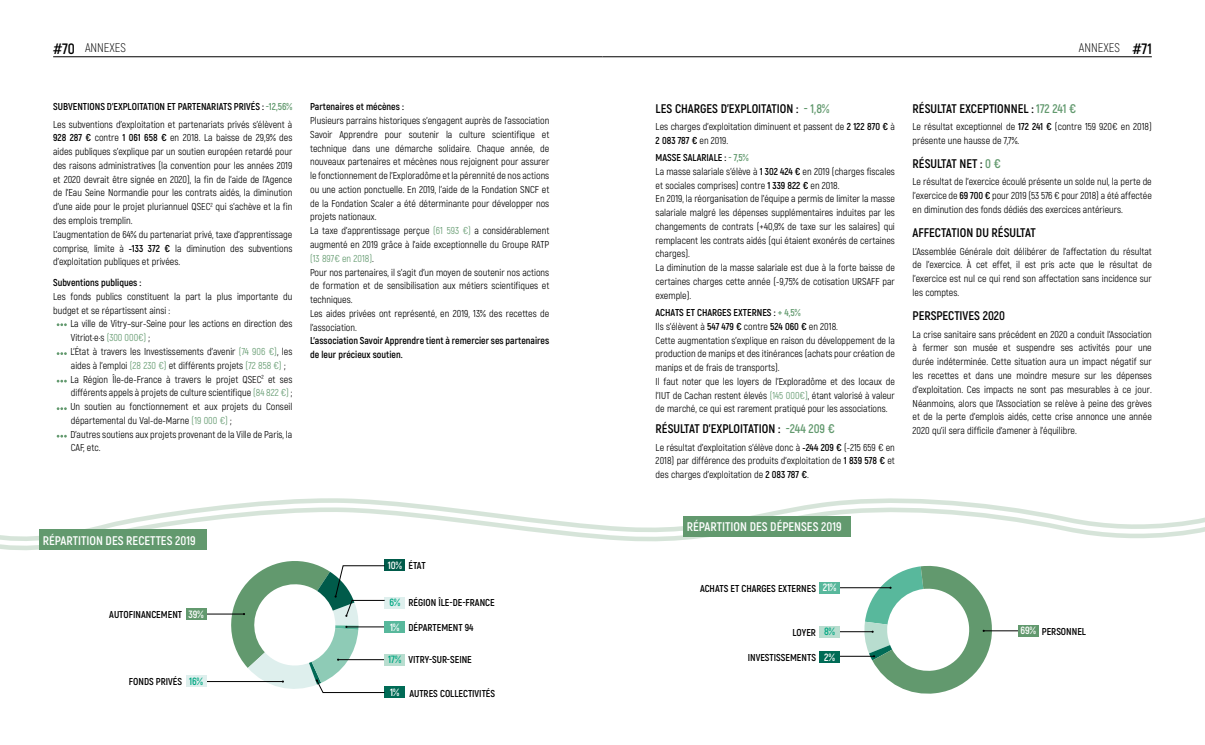
<style>
.page{position:relative;width:1205px;height:745px;background:#fff}
.page>*{position:absolute;margin:0;border:0;box-sizing:border-box;transform-origin:0 0}
.t1{font:700 12.5px "Akrobat";color:#000}
.t2{font:700 12.5px "Akrobat";color:#fff}
.t3{font:300 12.5px "Akrobat";color:#000}
.t4{font:700 10.5px "Akrobat";color:#fff}
.t5{font:700 10.5px "Akrobat";color:#00a782}
.t6{font:10px/13.8px "Akrobat";color:#000}
.t7{font:700 10px/13.8px "Akrobat";color:#000}
.s1{font-weight:700;font-size:15px}
.s2{font-weight:700}
.s3{font-weight:700;color:#62996e}
.s4{color:#62996e}
</style>
<div class="page">
<hr style="left:602px;top:56px;width:550px;height:1px;background:#000">
<hr style="left:53px;top:56px;width:549px;height:1px;background:#000">
<svg style="left:0;top:498px;width:1205px;height:44px"></svg>
<hr style="left:206px;top:680px;width:77px;height:1px;background:#000">
<hr style="left:206px;top:613px;width:38px;height:1px;background:#000">
<div style="left:385px;top:559px;width:20px;height:12px;background:#005b4a"></div>
<div style="left:385px;top:596px;width:20px;height:12px;background:#deefed"></div>
<div style="left:385px;top:620px;width:20px;height:12px;background:#58b89c"></div>
<div style="left:385px;top:653px;width:20px;height:12px;background:#b8ddcf"></div>
<div style="left:384px;top:686px;width:21px;height:12px;background:#006b56"></div>
<div style="left:186px;top:675px;width:20px;height:11px;background:#deefed"></div>
<div style="left:186px;top:607px;width:20px;height:12px;background:#62996e"></div>
<svg style="left:224px;top:559px;width:161px;height:134px"></svg>
<hr style="left:983px;top:630px;width:35px;height:1px;background:#000">
<hr style="left:839px;top:631px;width:33px;height:1px;background:#000">
<hr style="left:839px;top:655px;width:35px;height:1px;background:#000">
<hr style="left:839px;top:587px;width:51px;height:1px;background:#000">
<svg style="left:863px;top:566px;width:132px;height:128px"></svg>
<div style="left:1018px;top:624px;width:20px;height:12px;background:#62996e"></div>
<div style="left:819px;top:651px;width:20px;height:12px;background:#006b56"></div>
<div style="left:819px;top:625px;width:20px;height:12px;background:#b8ddcf"></div>
<div style="left:819px;top:581px;width:20px;height:12px;background:#58b89c"></div>
<div style="left:683px;top:515px;width:168px;height:21px;background:#62996e"></div>
<svg style="left:57px;top:323px;width:10px;height:3px"></svg>
<svg style="left:57px;top:352px;width:10px;height:3px"></svg>
<svg style="left:57px;top:379px;width:10px;height:3px"></svg>
<svg style="left:57px;top:407px;width:10px;height:3px"></svg>
<svg style="left:57px;top:434px;width:10px;height:3px"></svg>
<div style="left:39px;top:529px;width:168px;height:21px;background:#62996e"></div>
<p class="t3" style="left:53px;top:40px;width:74px"><span class="s1">#70</span> ANNEXES</p>
<p class="t3" style="left:1079px;top:40px;width:74px">ANNEXES <span class="s1">#71</span></p>
<p class="t6" style="left:53px;top:98px;width:241px;line-height:17.2px"><span class="s2">SUBVENTIONS D’EXPLOITATION ET PARTENARIATS PRIVÉS :</span> <span class="s3">-12,56%<br></span>Les subventions d’exploitation et partenariats privés s’élèvent à</p>
<p class="t6" style="left:53px;top:131px;width:241px"><span class="s2">928 287 €</span> contre <span class="s2">1 061 658 €</span> en 2018. La baisse de 29,9% des aides publiques s’explique par un soutien européen retardé pour des raisons administratives (la convention pour les années 2019 et 2020 devrait être signée en 2020), la fin de l’aide de l’Agence de l’Eau Seine Normandie pour les contrats aidés, la diminution d’une aide pour le projet pluriannuel QSEC<sup>2</sup> qui s’achève et la fin des emplois tremplin.<br>L’augmentation de 64% du partenariat privé, taxe d’apprentissage comprise, limite à <span class="s2">-133 372 €</span> la diminution des subventions d’exploitation publiques et privées.</p>
<p class="t7" style="left:53px;top:275px;width:90px">Subventions publiques :</p>
<p class="t6" style="left:53px;top:289px;width:241px">Les fonds publics constituent la part la plus importante du budget et se répartissent ainsi :</p>
<p class="t6" style="left:70px;top:317px;width:224px">La ville de Vitry–sur-Seine pour les actions en direction des Vitriot·e·s <span class="s4">(300 000€)</span> ;<br>L’État à travers les Investissements d’avenir <span class="s4">(74 906 €)</span>, les aides à l’emploi <span class="s4">(28 230 €)</span> et différents projets <span class="s4">(72 858 €)</span> ; La Région Île-de-France à travers le projet QSEC<sup>2</sup> et ses différents appels à projets de culture scientifique <span class="s4">(84 822 €)</span> ; Un soutien au fonctionnement et aux projets du Conseil départemental du Val-de-Marne <span class="s4">(19 000 €)</span> ;<br>D’autres soutiens aux projets provenant de la Ville de Paris, la CAF, etc.</p>
<p class="t7" style="left:310px;top:100px;width:95px">Partenaires et mécènes :</p>
<p class="t6" style="left:310px;top:114px;width:241px">Plusieurs parrains historiques s’engagent auprès de l’association Savoir Apprendre pour soutenir la culture scientifique et technique dans une démarche solidaire. Chaque année, de nouveaux partenaires et mécènes nous rejoignent pour assurer le fonctionnement de l’Exploradôme et la pérennité de nos actions ou une action ponctuelle. En 2019, l’aide de la Fondation SNCF et de la Fondation Scaler a été déterminante pour développer nos projets nationaux.<br>La taxe d’apprentissage perçue <span class="s4">(61 593 €)</span> a considérablement augmenté en 2019 grâce à l’aide exceptionnelle du Groupe RATP <span class="s4">(13 897€ en 2018)</span>.<br>Pour nos partenaires, il s’agit d’un moyen de soutenir nos actions de formation et de sensibilisation aux métiers scientifiques et techniques.<br>Les aides privées ont représenté, en 2019, 13% des recettes de l’association.</p>
<p class="t7" style="left:310px;top:334px;width:241px">L’association Savoir Apprendre tient à remercier ses partenaires de leur précieux soutien.</p>
<p class="t2" style="left:43px;top:532px;width:154px">RÉPARTITION DES RECETTES 2019</p>
<p class="t4" style="left:188px;top:607px;width:17px">39%</p>
<p class="t7" style="left:109px;top:607px;width:74px">AUTOFINANCEMENT</p>
<p class="t7" style="left:129px;top:674px;width:55px">FONDS PRIVÉS</p>
<p class="t5" style="left:189px;top:674px;width:15px">16%</p>
<p class="t7" style="left:408px;top:558px;width:19px">ÉTAT</p>
<p class="t7" style="left:408px;top:595px;width:88px">RÉGION ÎLE-DE-FRANCE</p>
<p class="t7" style="left:408px;top:620px;width:67px">DÉPARTEMENT 94</p>
<p class="t7" style="left:408px;top:652px;width:65px">VITRY-SUR-SEINE</p>
<p class="t7" style="left:409px;top:685px;width:87px">AUTRES COLLECTIVITÉS</p>
<p class="t4" style="left:388px;top:558px;width:16px">10%</p>
<p class="t5" style="left:389px;top:595px;width:12px">6%</p>
<p class="t4" style="left:390px;top:620px;width:11px">1%</p>
<p class="t5" style="left:388px;top:652px;width:15px">17%</p>
<p class="t4" style="left:390px;top:685px;width:11px">1%</p>
<p class="t1" style="left:656px;top:100px;width:175px">LES CHARGES D’EXPLOITATION : <span class="s4">- 1,8%</span></p>
<p class="t6" style="left:656px;top:119px;width:241px">Les charges d’exploitation diminuent et passent de <span class="s2">2 122 870 €</span> à<br><span class="s2">2 083 787 €</span> en 2019.</p>
<p class="t6" style="left:656px;top:150px;width:241px"><span class="s2">MASSE SALARIALE :</span> <span class="s3">- 7,5%<br></span>La masse salariale s’élève à <span class="s2">1 302 424 €</span> en 2019 (charges fiscales et sociales comprises) contre <span class="s2">1 339 822 €</span> en 2018.<br>En 2019, la réorganisation de l’équipe a permis de limiter la masse salariale malgré les dépenses supplémentaires induites par les changements de contrats (+40,9% de taxe sur les salaires) qui remplacent les contrats aidés (qui étaient exonérés de certaines charges).<br>La diminution de la masse salariale est due à la forte baisse de certaines charges cette année (-9,75% de cotisation URSAFF par exemple).</p>
<p class="t6" style="left:656px;top:305px;width:241px"><span class="s2">ACHATS ET CHARGES EXTERNES :</span> <span class="s3">+ 4,5%<br></span>Ils s’élèvent à <span class="s2">547 479 €</span> contre <span class="s2">524 060 €</span> en 2018.<br>Cette augmentation s’explique en raison du développement de la production de manips et des itinérances (achats pour création de manips et de frais de transports).<br>Il faut noter que les loyers de l’Exploradôme et des locaux de l’IUT de Cachan restent élevés <span class="s4">(145 000€)</span>, étant valorisé à valeur de marché, ce qui est rarement pratiqué pour les associations.</p>
<p class="t1" style="left:656px;top:421px;width:181px">RÉSULTAT D’EXPLOITATION : <span class="s4">-244 209 €</span></p>
<p class="t6" style="left:656px;top:440px;width:241px;text-align:justify">Le résultat d’exploitation s’élève donc à <span class="s2">-244 209 €</span> (-215 659 € en 2018) par différence des produits d’exploitation de <span class="s2">1 839 578 €</span> et des charges d’exploitation de <span class="s2">2 083 787 €</span>.</p>
<p class="t2" style="left:687px;top:518px;width:156px">RÉPARTITION DES DÉPENSES 2019</p>
<p class="t1" style="left:912px;top:100px;width:165px">RÉSULTAT EXCEPTIONNEL : <span class="s4">172 241 €</span></p>
<p class="t6" style="left:912px;top:119px;width:241px">Le résultat exceptionnel de <span class="s2">172 241 €</span> (contre 159 920€ en 2018) présente une hausse de 7,7%.</p>
<p class="t1" style="left:912px;top:156px;width:90px">RÉSULTAT NET : <span class="s4">0 €</span></p>
<p class="t6" style="left:912px;top:175px;width:241px;text-align:justify">Le résultat de l’exercice écoulé présente un solde nul, la perte de l’exercice de <span class="s2">69 700 €</span> pour 2019 (53 576 € pour 2018) a été affectée en diminution des fonds dédiés des exercices antérieurs.</p>
<p class="t1" style="left:912px;top:225px;width:125px">AFFECTATION DU RÉSULTAT</p>
<p class="t6" style="left:912px;top:244px;width:241px;text-align:justify">L’Assemblée Générale doit délibérer de l’affectation du résultat de l’exercice. À cet effet, il est pris acte que le résultat de l’exercice est nul ce qui rend son affectation sans incidence sur les comptes.</p>
<p class="t1" style="left:912px;top:308px;width:94px">PERSPECTIVES 2020</p>
<p class="t6" style="left:912px;top:327px;width:241px;text-align:justify">La crise sanitaire sans précédent en 2020 a conduit l’Association à fermer son musée et suspendre ses activités pour une durée indéterminée. Cette situation aura un impact négatif sur les recettes et dans une moindre mesure sur les dépenses d’exploitation. Ces impacts ne sont pas mesurables à ce jour.<br>Néanmoins, alors que l’Association se relève à peine des grèves et de la perte d’emplois aidés, cette crise annonce une année 2020 qu’il sera difficile d’amener à l’équilibre.</p>
<p class="t4" style="left:823px;top:581px;width:15px">21%</p>
<p class="t7" style="left:700px;top:581px;width:117px">ACHATS ET CHARGES EXTERNES</p>
<p class="t7" style="left:792px;top:625px;width:25px">LOYER</p>
<p class="t7" style="left:748px;top:650px;width:70px">INVESTISSEMENTS</p>
<p class="t5" style="left:824px;top:624px;width:12px">8%</p>
<p class="t4" style="left:824px;top:650px;width:12px">2%</p>
<p class="t4" style="left:1020px;top:623px;width:17px">69%</p>
<p class="t7" style="left:1042px;top:624px;width:46px">PERSONNEL</p>
</div>
